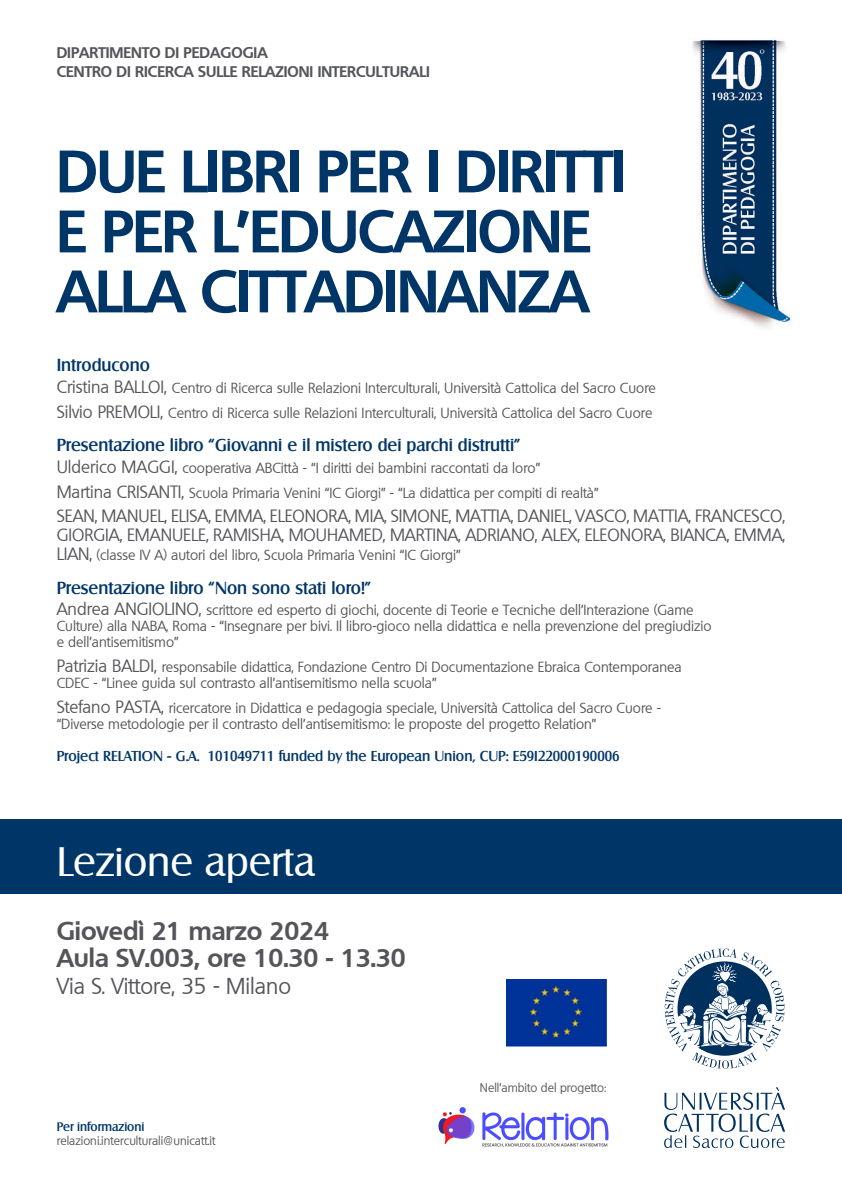
<style>
.page{position:relative;width:842px;height:1191px;background:#fff}
.page>*{position:absolute;margin:0;border:0;box-sizing:border-box;transform-origin:0 0}
.t1{font:700 58px/60px "Quebec";letter-spacing:-.015em;color:#003667}
.t2{font:40px "Salzburg";color:#fff}
.t3{font:700 25px/27px "Quebec";color:#54555a}
.t4{font:22px "Quebec";color:#54555a}
.t5{font:17px/19px "Quebec";color:#54555a}
.t6{font:500 17px "Salzburg";color:#003667}
.t7{font:700 15px/19px "Quebec";color:#54555a}
.t8{font:14px/16px "Quebec";color:#54555a}
.t9{font:500 14px "Salzburg";color:#003667}
.t10{font:12px "Quebec";color:#54555a}
.t11{font:500 12px "Salzburg";color:#003667}
.s1{font-size:17px}
</style>
<div class="page">
<img style="left:692px;top:40px;width:99px;height:288px">
<div style="left:0;top:819px;width:842px;height:75px;background:#003667"></div>
<svg style="left:665px;top:948px;width:119px;height:120px"></svg>
<svg style="left:664px;top:1087px;width:121px;height:61px"></svg>
<img style="left:438px;top:1107px;width:171px;height:40px">
<img style="left:507px;top:979px;width:99px;height:67px">
<p class="t7" style="left:57px;top:42px;width:375px">DIPARTIMENTO DI PEDAGOGIA<br>CENTRO DI RICERCA SULLE RELAZIONI INTERCULTURALI</p>
<h1 class="t1" style="left:57px;top:140px;width:571px">DUE LIBRI PER I DIRITTI<br>E PER L’EDUCAZIONE<br>ALLA CITTADINANZA</h1>
<p class="t6" style="left:57px;top:355px;width:95px">Introducono</p>
<p class="t8" style="left:57px;top:376px;width:601px;line-height:24.7px"><span class="s1">Cristina BALLOI,</span> Centro di Ricerca sulle Relazioni Interculturali, Università Cattolica del Sacro Cuore<br><span class="s1">Silvio PREMOLI,</span> Centro di Ricerca sulle Relazioni Interculturali, Università Cattolica del Sacro Cuore</p>
<p class="t6" style="left:57px;top:435px;width:465px">Presentazione libro “Giovanni e il mistero dei parchi distrutti”</p>
<p class="t8" style="left:57px;top:455px;width:543px;line-height:24.7px"><span class="s1">Ulderico MAGGI,</span> cooperativa ABCittà - “I diritti dei bambini raccontati da loro”<br><span class="s1">Martina CRISANTI,</span> Scuola Primaria Venini “IC Giorgi” - “La didattica per compiti di realtà”</p>
<p class="t5" style="left:57px;top:507px;width:730px">SEAN, MANUEL, ELISA, EMMA, ELEONORA, MIA, SIMONE, MATTIA, DANIEL, VASCO, MATTIA, FRANCESCO,<br>GIORGIA, EMANUELE, RAMISHA, MOUHAMED, MARTINA, ADRIANO, ALEX, ELEONORA, BIANCA, EMMA,</p>
<p class="t8" style="left:57px;top:547px;width:406px"><span class="s1">LIAN,</span> (classe IV A) autori del libro, Scuola Primaria Venini “IC Giorgi”</p>
<p class="t6" style="left:57px;top:577px;width:316px">Presentazione libro “Non sono stati loro!”</p>
<p class="t8" style="left:57px;top:602px;width:656px"><span class="s1">Andrea ANGIOLINO,</span> scrittore ed esperto di giochi, docente di Teorie e Tecniche dell’Interazione (Game<br>Culture) alla NABA, Roma - “Insegnare per bivi. Il libro-gioco nella didattica e nella prevenzione del pregiudizio e dell’antisemitismo”</p>
<p class="t8" style="left:57px;top:659px;width:626px"><span class="s1">Patrizia BALDI,</span> responsabile didattica, Fondazione Centro Di Documentazione Ebraica Contemporanea<br>CDEC - “Linee guida sul contrasto all’antisemitismo nella scuola”</p>
<p class="t8" style="left:57px;top:699px;width:606px"><span class="s1">Stefano PASTA,</span> ricercatore in Didattica e pedagogia speciale, Università Cattolica del Sacro Cuore - “Diverse metodologie per il contrasto dell’antisemitismo: le proposte del progetto Relation”</p>
<p class="t9" style="left:57px;top:747px;width:564px">Project RELATION - G.A. 101049711 funded by the European Union, CUP: E59I22000190006</p>
<h2 class="t2" style="left:57px;top:837px;width:260px">Lezione aperta</h2>
<h3 class="t3" style="left:57px;top:917px;width:351px">Giovedì 21 marzo 2024<br>Aula SV.003, ore 10.30 - 13.30</h3>
<h3 class="t4" style="left:57px;top:972px;width:236px">Via S. Vittore, 35 - Milano</h3>
<p class="t11" style="left:57px;top:1119px;width:89px">Per informazioni</p>
<p class="t10" style="left:57px;top:1133px;width:160px">relazioni.interculturali@unicatt.it</p>
<p class="t10" style="left:480px;top:1079px;width:128px">Nell’ambito del progetto:</p>
</div>
